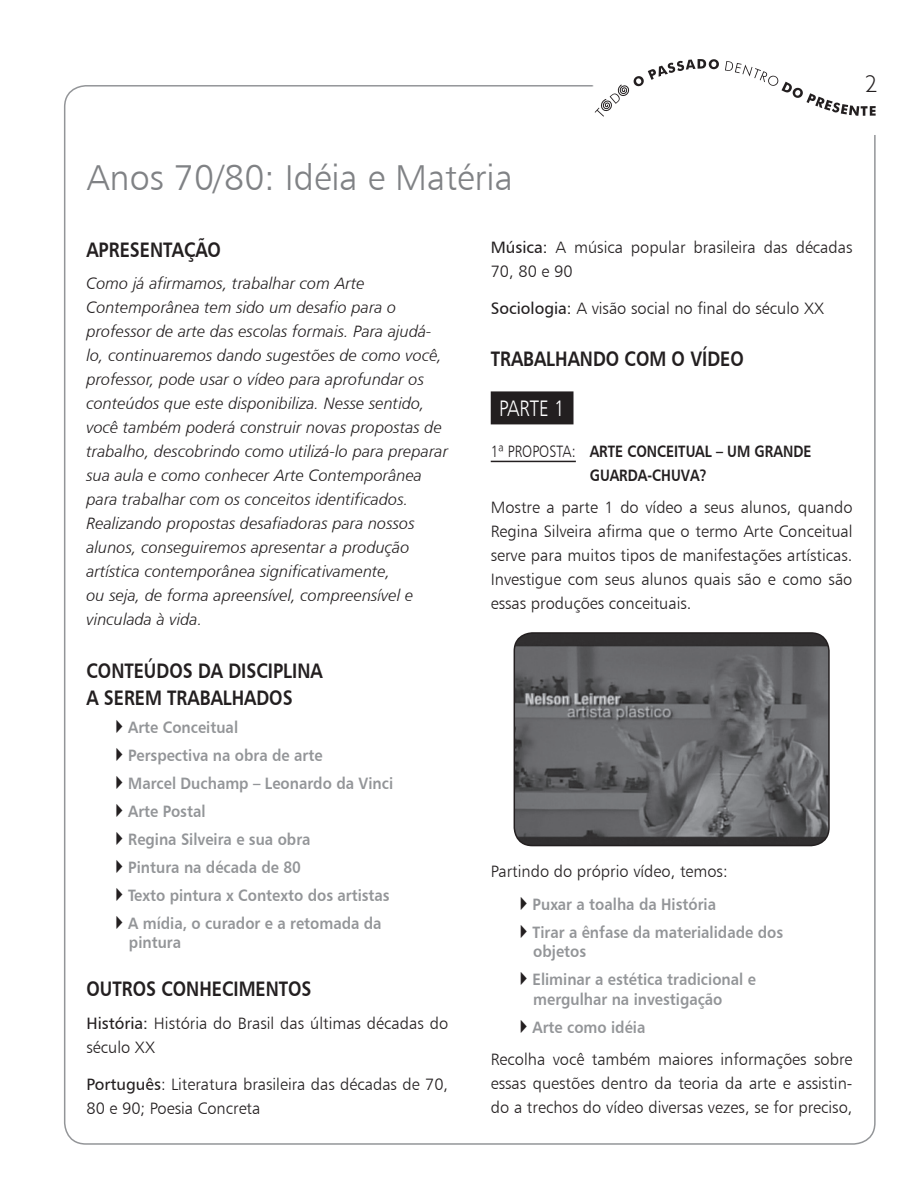
<style>
.page{position:relative;width:918px;height:1188px;background:#fff}
.page>*{position:absolute;margin:0;border:0;box-sizing:border-box;transform-origin:0 0}
.t1{font:36px "Humanist 777 BT Light B";color:#808285}
.t2{font:300 24px "Humanist 521 BT";color:#231f20}
.t3{font:22.5px "Humanist 777 BT Light B";color:#fff;scale:.85 1}
.t4{font:21px/27px "Humanist 777 BT Bold B";color:#231f20;scale:.85 1}
.t5{font:16.5px/24px "Humanist 777 BT Light Italic B";color:#231f20}
.t6{font:16.5px/24px "Humanist 777 BT Light B";color:#231f20}
.t7{font:16.5px/19.5px "Humanist 777 BT Bold B";color:#939598;scale:.9 1}
.t8{font:16.5px/24px "Humanist 777 BT Bold B";color:#231f20;text-align:center;scale:.85 1}
.s1{color:#231f20}
.s2{font-family:"Humanist 777 BT Roman B"}
.s3{font-family:"Humanist 777 BT Light B"}
</style>
<div class="page">
<svg style="left:593px;top:59px;width:283px;height:58px"></svg>
<div style="left:491px;top:391px;width:83px;height:33px;background:#231f20"></div>
<hr style="left:491px;top:461px;width:85px;height:1px;background:#231f20">
<img style="left:514px;top:633px;width:315px;height:213px">
<div style="left:514px;top:632px;width:316px;height:214px;border:2px solid #231f20;border-radius:18px"></div>
<h2 class="t2" style="left:865px;top:69px;width:14px">2</h2>
<h1 class="t1" style="left:86px;top:155px;width:428px">Anos 70/80: Idéia e Matéria</h1>
<p class="t4" style="left:86px;top:235px;width:160px">APRESENTAÇÃO</p>
<p class="t5" style="left:86px;top:271px;width:363px">Como já afirmamos, trabalhar com Arte Contemporânea tem sido um desafio para o professor de arte das escolas formais. Para ajudá&shy;lo, continuaremos dando sugestões de como você, professor, pode usar o vídeo para aprofundar os conteúdos que este disponibiliza. Nesse sentido, você também poderá construir novas propostas de trabalho, descobrindo como utilizá-lo para preparar sua aula e como conhecer Arte Contemporânea para trabalhar com os conceitos identificados.<br>Realizando propostas desafiadoras para nossos alunos, conseguiremos apresentar a produção artística contemporânea significativamente,<br>ou seja, de forma apreensível, compreensível e vinculada à vida.</p>
<p class="t4" style="left:86px;top:656px;width:280px">CONTEÚDOS DA DISCIPLINA<br>A SEREM TRABALHADOS</p>
<p class="t7" style="left:109px;top:717px;width:145px"><span class="s1">✔</span>Arte Conceitual</p>
<p class="t7" style="left:109px;top:745px;width:238px"><span class="s1">✔</span>Perspectiva na obra de arte</p>
<p class="t7" style="left:109px;top:773px;width:317px"><span class="s1">✔</span>Marcel Duchamp – Leonardo da Vinci</p>
<p class="t7" style="left:109px;top:801px;width:108px"><span class="s1">✔</span>Arte Postal</p>
<p class="t7" style="left:109px;top:829px;width:225px"><span class="s1">✔</span>Regina Silveira e sua obra</p>
<p class="t7" style="left:109px;top:857px;width:214px"><span class="s1">✔</span>Pintura na década de 80</p>
<p class="t7" style="left:109px;top:885px;width:313px"><span class="s1">✔</span>Texto pintura x Contexto dos artistas</p>
<p class="t7" style="left:129px;top:913px;width:282px;text-indent:-20px"><span class="s1">✔</span>A mídia, o curador e a retomada da pintura</p>
<p class="t4" style="left:86px;top:975px;width:266px">OUTROS CONHECIMENTOS</p>
<p class="t6" style="left:86px;top:1011px;width:363px"><span class="s2">História:</span> História do Brasil das últimas décadas do século XX</p>
<p class="t6" style="left:86px;top:1072px;width:363px"><span class="s2">Português</span>: Literatura brasileira das décadas de 70,<br>80 e 90; Poesia Concreta</p>
<p class="t6" style="left:491px;top:235px;width:363px"><span class="s2">Música:</span> A música popular brasileira das décadas<br>70, 80 e 90</p>
<p class="t6" style="left:491px;top:296px;width:335px"><span class="s2">Sociologia:</span> A visão social no final do século XX</p>
<p class="t4" style="left:491px;top:345px;width:299px">TRABALHANDO COM O VÍDEO</p>
<h3 class="t3" style="left:499px;top:394px;width:79px">PARTE 1</h3>
<p class="t8" style="left:491px;top:439px;width:379px"><span class="s3">1ª PROPOSTA:</span> ARTE CONCEITUAL – UM GRANDE<br>GUARDA-CHUVA?</p>
<p class="t6" style="left:491px;top:495px;width:363px;text-align:justify">Mostre a parte 1 do vídeo a seus alunos, quando Regina Silveira afirma que o termo Arte Conceitual serve para muitos tipos de manifestações artísticas.<br>Investigue com seus alunos quais são e como são essas produções conceituais.</p>
<p class="t6" style="left:491px;top:859px;width:238px">Partindo do próprio vídeo, temos:</p>
<p class="t7" style="left:514px;top:894px;width:226px"><span class="s1">✔</span>Puxar a toalha da História</p>
<p class="t7" style="left:533px;top:922px;width:279px;text-indent:-20px"><span class="s1">✔</span>Tirar a ênfase da materialidade dos objetos</p>
<p class="t7" style="left:533px;top:969px;width:249px;text-indent:-20px"><span class="s1">✔</span>Eliminar a estética tradicional e mergulhar na investigação</p>
<p class="t7" style="left:514px;top:1017px;width:148px"><span class="s1">✔</span>Arte como idéia</p>
<p class="t6" style="left:491px;top:1047px;width:363px;text-align:justify">Recolha você também maiores informações sobre essas questões dentro da teoria da arte e assistin&shy;do a trechos do vídeo diversas vezes, se for preciso,</p>
</div>
